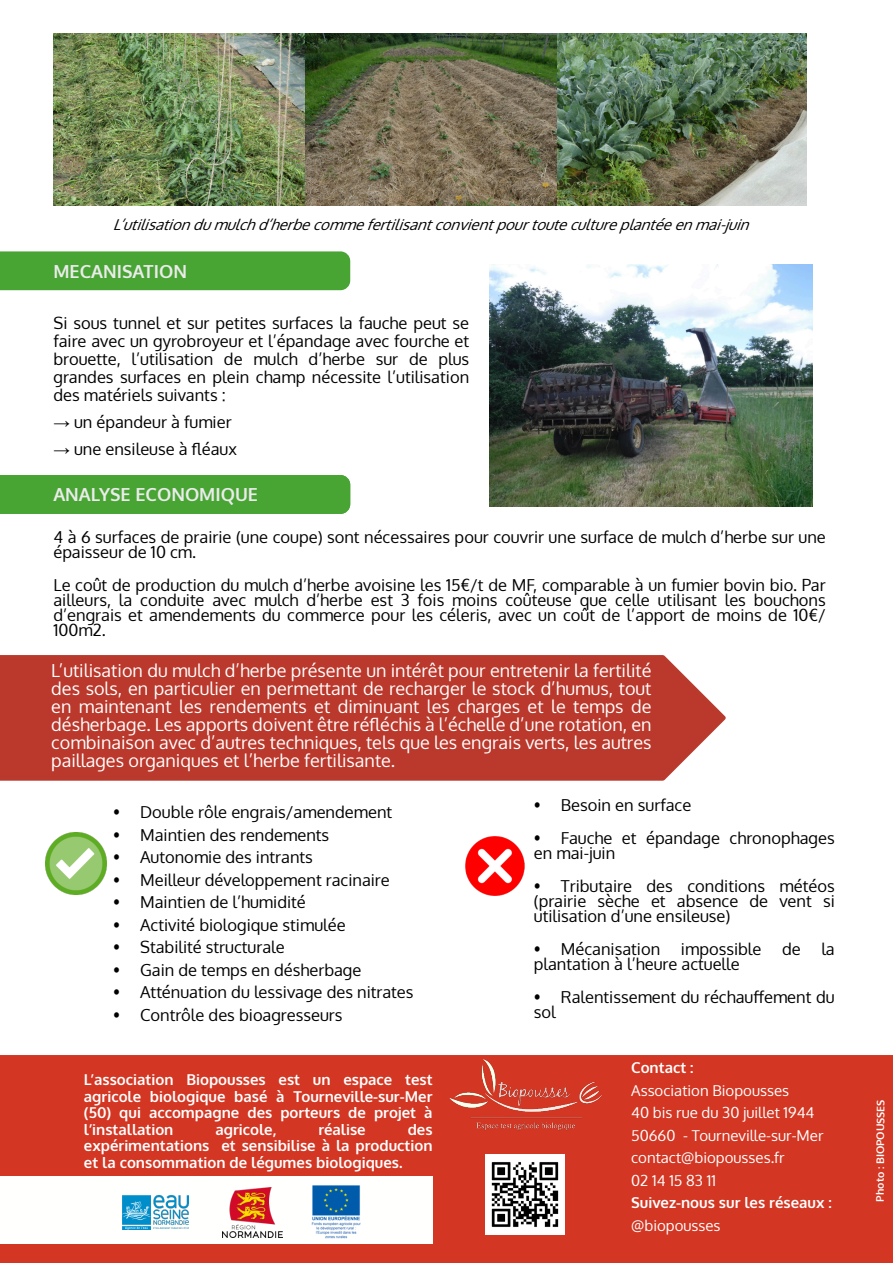
<style>
.page{position:relative;width:893px;height:1263px;background:#fff}
.page>*{position:absolute;margin:0;border:0;box-sizing:border-box;transform-origin:0 0}
.t1{font:18px/18px "Oxygen";color:#fffffe;text-align:justify}
.t2{font:700 18px "Oxygen";color:#ebebeb}
.t3{font:16.5px/15px "Oxygen";color:#000}
.t4{font:700 15px/16.5px "Oxygen";color:#fff;text-align:justify}
.t5{font:15px/22.5px "Oxygen";color:#fff}
.t6{font:italic 15px "Oxygen";color:#000}
.t7{font:700 10.5px "Oxygen";letter-spacing:-.01em;color:#fff}
.s1{font-family:"Arial"}
</style>
<div class="page">
<div style="left:0;top:1055px;width:893px;height:208px;background:#d33622"></div>
<img style="left:53px;top:34px;width:754px;height:171px">
<div style="left:0;top:251px;width:350px;height:39px;background:#48a534"></div>
<img style="left:490px;top:264px;width:323px;height:242px">
<div style="left:0;top:475px;width:350px;height:39px;background:#48a534"></div>
<div style="left:0;top:655px;width:726px;height:126px;background:#ba382c"></div>
<img style="left:45px;top:833px;width:62px;height:61px">
<img style="left:465px;top:837px;width:59px;height:58px">
<div style="left:0;top:1176px;width:433px;height:67px;background:#fffffe"></div>
<img style="left:485px;top:1155px;width:79px;height:79px">
<img style="left:446px;top:1056px;width:157px;height:79px">
<img style="left:122px;top:1195px;width:67px;height:34px">
<img style="left:223px;top:1187px;width:60px;height:50px">
<img style="left:311px;top:1185px;width:50px;height:54px">
<p class="t6" style="left:113px;top:214px;width:644px">L’utilisationdumulchd’herbecommefertilisantconvientpourtoutecultureplantéeenmai-juin</p>
<p class="t2" style="left:53px;top:259px;width:135px">MECANISATION</p>
<p class="t3" style="left:53px;top:313px;width:417px;line-height:18px;text-align:justify">Si sous tunnel et sur petites surfaces la fauche peut se faire avec un gyrobroyeur et l’épandage avec fourche et brouette, l’utilisation de mulch d’herbe sur de plus grandes surfaces en plein champ nécessite l’utilisation des matériels suivants :</p>
<p class="t3" style="left:53px;top:413px;width:180px"><span class="s1">→</span> un épandeur à fumier</p>
<p class="t3" style="left:53px;top:440px;width:185px"><span class="s1">→</span> une ensileuse à fléaux</p>
<p class="t2" style="left:53px;top:483px;width:206px">ANALYSE ECONOMIQUE</p>
<p class="t3" style="left:53px;top:529px;width:774px">4 à 6 surfaces de prairie (une coupe) sont nécessaires pour couvrir une surface de mulch d’herbe sur une épaisseur de 10 cm.</p>
<p class="t3" style="left:53px;top:577px;width:774px;text-align:justify">Le coût de production du mulch d’herbe avoisine les 15€/t de MF, comparable à un fumier bovin bio. Par ailleurs, la conduite avec mulch d’herbe est 3 fois moins coûteuse que celle utilisant les bouchons d’engrais et amendements du commerce pour les céleris, avec un coût de l’apport de moins de 10€/ 100m2.</p>
<p class="t1" style="left:51px;top:661px;width:602px">L’utilisation du mulch d’herbe présente un intérêt pour entretenir la fertilité des sols, en particulier en permettant de recharger le stock d’humus, tout en maintenant les rendements et diminuant les charges et le temps de désherbage. Les apports doivent être réfléchis à l’échelle d’une rotation, en combinaison avec d’autres techniques, tels que les engrais verts, les autres paillages organiques et l’herbe fertilisante.</p>
<p class="t3" style="left:113px;top:804px;width:281px">• Double rôle engrais/amendement</p>
<p class="t3" style="left:113px;top:826px;width:218px">• Maintien des rendements</p>
<p class="t3" style="left:113px;top:849px;width:201px">• Autonomie des intrants</p>
<p class="t3" style="left:113px;top:871px;width:278px">• Meilleur développement racinaire</p>
<p class="t3" style="left:113px;top:894px;width:194px">• Maintien de l’humidité</p>
<p class="t3" style="left:113px;top:916px;width:234px">• Activité biologique stimulée</p>
<p class="t3" style="left:113px;top:939px;width:173px">• Stabilité structurale</p>
<p class="t3" style="left:113px;top:961px;width:250px">• Gain de temps en désherbage</p>
<p class="t3" style="left:113px;top:984px;width:302px">• Atténuation du lessivage des nitrates</p>
<p class="t3" style="left:113px;top:1006px;width:231px">• Contrôle des bioagresseurs</p>
<p class="t3" style="left:534px;top:797px;width:159px">• Besoin en surface</p>
<p class="t3" style="left:534px;top:830px;width:302px">• Fauche et épandage chronophages en mai-juin</p>
<p class="t3" style="left:534px;top:878px;width:302px;text-align:justify">• Tributaire des conditions météos (prairie sèche et absence de vent si utilisation d’une ensileuse)</p>
<p class="t3" style="left:534px;top:941px;width:302px">• Mécanisation impossible de la plantation à l’heure actuelle</p>
<p class="t3" style="left:534px;top:989px;width:302px">• Ralentissement du réchauffement du sol</p>
<p class="t4" style="left:84px;top:1071px;width:350px">L’association Biopousses est un espace test agricole biologique basé à Tourneville-sur-Mer (50) qui accompagne des porteurs de projet à l’installation</p>
<p class="t4" style="left:215px;top:1120px;width:63px">agricole,</p>
<p class="t4" style="left:318px;top:1120px;width:49px">réalise</p>
<p class="t4" style="left:84px;top:1120px;width:350px;text-indent:324px">des expérimentations et sensibilise à la production et la consommation de légumes biologiques.</p>
<p class="t4" style="left:631px;top:1059px;width:64px">Contact :</p>
<p class="t5" style="left:631px;top:1078px;width:194px">Association Biopousses<br>40 bis rue du 30 juillet 1944<br>50660 - Tourneville-sur-Mer contact@biopousses.fr<br>02 14 15 83 11</p>
<p class="t4" style="left:631px;top:1194px;width:202px">Suivez-nous sur les réseaux :</p>
<p class="t5" style="left:631px;top:1213px;width:91px">@biopousses</p>
<p class="t7" style="left:873px;top:1201px;width:104px;rotate:-90deg">Photo : BIOPOUSSES</p>
</div>
